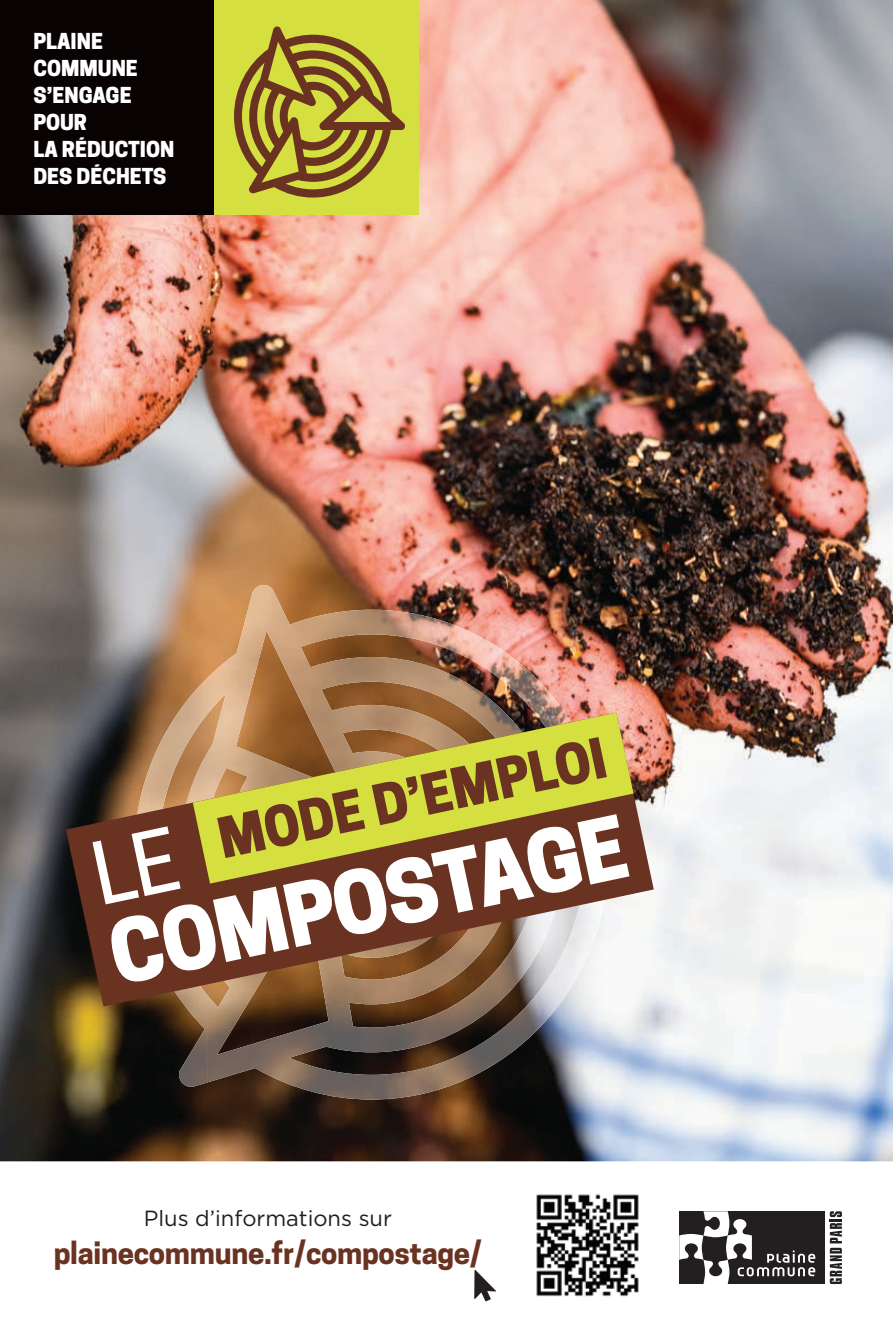
<style>
.page{position:relative;width:893px;height:1340px;background:#fff}
.page>*{position:absolute;margin:0;border:0;box-sizing:border-box;transform-origin:0 0}
.t1{font:800 81.45px "Cooper Hewitt";color:#fff}
.t2{font:800 52.43px "Cooper Hewitt";color:#693221}
.t3{font:700 29.25px "Cooper Hewitt";letter-spacing:-.01em;color:#693221}
.t4{font:21.82px "Gotham";color:#231f20}
.t5{font:800 20.7px/26.8px "Cooper Hewitt";color:#fff}
</style>
<div class="page">
<img style="left:0;top:0;width:893px;height:1161px">
<div style="left:0;top:0;width:214px;height:214px;background:#080302"></div>
<div style="left:214px;top:0;width:205px;height:214px;background:#d5df3f"></div>
<svg style="left:234px;top:26px;width:171px;height:171px"></svg>
<img style="left:207px;top:585px;width:295px;height:514px">
<img style="left:502px;top:650px;width:74px;height:409px">
<img style="left:134px;top:677px;width:74px;height:409px">
<svg style="left:66px;top:712px;width:588px;height:294px"></svg>
<svg style="left:193px;top:712px;width:440px;height:171px"></svg>
<div style="left:679px;top:1211px;width:146px;height:72px;background:#231f20"></div>
<svg style="left:830px;top:1211px;width:12px;height:72px"></svg>
<svg style="left:679px;top:1211px;width:136px;height:72px"></svg>
<svg style="left:474px;top:1270px;width:22px;height:31px"></svg>
<img style="left:536px;top:1194px;width:103px;height:103px">
<div style="left:92px;top:826px;width:89px;height:78px;background:#693221"></div>
<p class="t5" style="left:33px;top:28px;width:142px">PLAINE<br>COMMUNE<br>S’ENGAGE<br>POUR<br>LA RÉDUCTION<br>DES DÉCHETS</p>
<h2 class="t2" style="left:212px;top:808px;width:397px;rotate:-12deg">MODE D’EMPLOI</h2>
<h1 class="t1" style="left:101px;top:907px;width:528px;rotate:-12deg">COMPOSTAGE</h1>
<p class="t4" style="left:144px;top:1203px;width:250px">Plus d’informations sur</p>
<h3 class="t3" style="left:54px;top:1235px;width:430px">plainecommune.fr/compostage/</h3>
</div>
